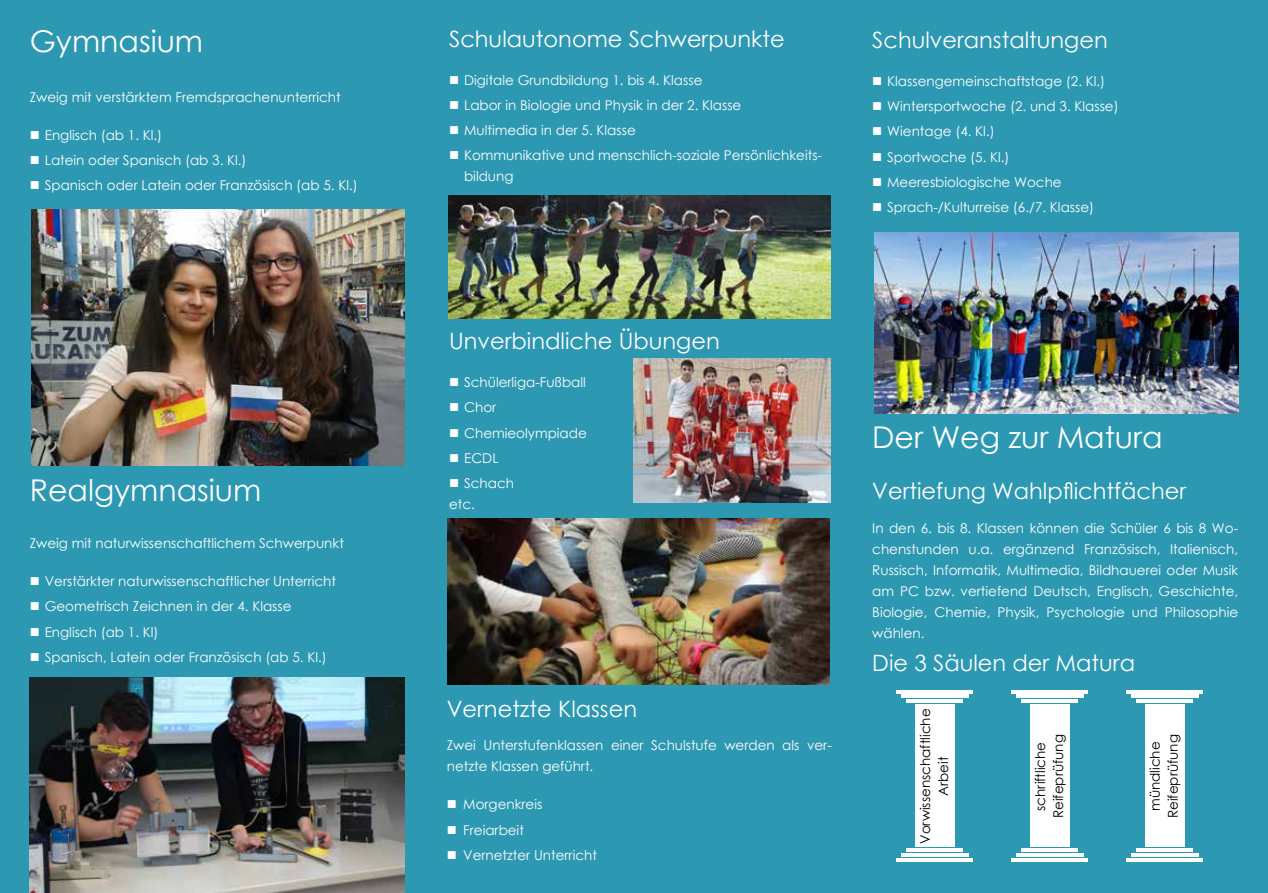
<style>
.page{position:relative;width:1268px;height:893px;background:#fff}
.page>*{position:absolute;margin:0;border:0;box-sizing:border-box;transform-origin:0 0}
.t1{font:30px "Century Gothic";color:#fff}
.t2{font:22.5px "Century Gothic";color:#fff}
.t3{font:13.5px/25.2px "Century Gothic";color:#fff}
.t4{font:13.5px/18px "Century Gothic";color:#000;text-align:center}
</style>
<div class="page">
<div style="left:0;top:0;width:1267px;height:893px;background:#2d98b2"></div>
<img style="left:874px;top:233px;width:363px;height:181px">
<img style="left:30px;top:678px;width:374px;height:215px">
<img style="left:32px;top:210px;width:372px;height:255px">
<img style="left:447px;top:519px;width:382px;height:166px">
<img style="left:449px;top:195px;width:381px;height:124px">
<img style="left:633px;top:358px;width:197px;height:145px">
<hr style="left:896px;top:859px;width:77px;height:3px;background:#fff">
<hr style="left:900px;top:854px;width:68px;height:3px;background:#fff">
<hr style="left:906px;top:849px;width:57px;height:3px;background:#fff">
<div style="left:914px;top:704px;width:40px;height:143px;background:#fff"></div>
<hr style="left:896px;top:690px;width:77px;height:3px;background:#fff">
<hr style="left:900px;top:695px;width:68px;height:3px;background:#fff">
<hr style="left:906px;top:699px;width:57px;height:3px;background:#fff">
<hr style="left:1011px;top:859px;width:77px;height:3px;background:#fff">
<hr style="left:1015px;top:854px;width:68px;height:3px;background:#fff">
<hr style="left:1021px;top:849px;width:57px;height:3px;background:#fff">
<div style="left:1029px;top:704px;width:40px;height:143px;background:#fff"></div>
<hr style="left:1011px;top:690px;width:77px;height:3px;background:#fff">
<hr style="left:1015px;top:695px;width:68px;height:3px;background:#fff">
<hr style="left:1021px;top:699px;width:57px;height:3px;background:#fff">
<hr style="left:1126px;top:859px;width:76px;height:3px;background:#fff">
<hr style="left:1130px;top:854px;width:68px;height:3px;background:#fff">
<hr style="left:1136px;top:849px;width:57px;height:3px;background:#fff">
<div style="left:1144px;top:704px;width:40px;height:143px;background:#fff"></div>
<hr style="left:1126px;top:690px;width:76px;height:3px;background:#fff">
<hr style="left:1130px;top:695px;width:68px;height:3px;background:#fff">
<hr style="left:1136px;top:699px;width:57px;height:3px;background:#fff">
<h1 class="t1" style="left:30px;top:20px;width:175px">Gymnasium</h1>
<p class="t3" style="left:30px;top:84px;width:312px">Zweig mit verstärktem Fremdsprachenunterricht</p>
<p class="t3" style="left:45px;top:122px;width:314px">Englisch (ab 1. Kl.)<br>Latein oder Spanisch (ab 3. Kl.)<br>Spanisch oder Latein oder Französisch (ab 5. Kl.)</p>
<h1 class="t1" style="left:30px;top:470px;width:233px">Realgymnasium</h1>
<p class="t3" style="left:30px;top:530px;width:315px">Zweig mit naturwissenschaftlichem Schwerpunkt</p>
<p class="t3" style="left:45px;top:568px;width:293px">Verstärkter naturwissenschaftlicher Unterricht Geometrisch Zeichnen in der 4. Klasse Englisch (ab 1. Kl)<br>Spanisch, Latein oder Französisch (ab 5. Kl.)</p>
<h2 class="t2" style="left:449px;top:23px;width:337px">Schulautonome Schwerpunkte</h2>
<p class="t3" style="left:464px;top:67px;width:359px">Digitale Grundbildung 1. bis 4. Klasse<br>Labor in Biologie und Physik in der 2. Klasse<br>Multimedia in der 5. Klasse<br>Kommunikative und menschlich-soziale Persönlichkeits-</p>
<p class="t3" style="left:464px;top:164px;width:51px">bildung</p>
<h2 class="t2" style="left:872px;top:24px;width:237px">Schulveranstaltungen</h2>
<p class="t3" style="left:887px;top:68px;width:233px">Klassengemeinschaftstage (2. Kl.)<br>Wintersportwoche (2. und 3. Klasse)<br>Wientage (4. Kl.)<br>Sportwoche (5. Kl.)<br>Meeresbiologische Woche<br>Sprach-/Kulturreise (6./7. Klasse)</p>
<h2 class="t2" style="left:449px;top:325px;width:272px">Unverbindliche Übungen</h2>
<p class="t3" style="left:464px;top:369px;width:124px">Schülerliga-Fußball<br>Chor<br>Chemieolympiade<br>ECDL<br>Schach</p>
<p class="t3" style="left:449px;top:491px;width:27px">etc.</p>
<h2 class="t2" style="left:446px;top:693px;width:192px">Vernetzte Klassen</h2>
<p class="t3" style="left:446px;top:735px;width:386px;line-height:21px">Zwei Unterstufenklassen einer Schulstufe werden als ver&shy;netzte Klassen geführt.</p>
<p class="t3" style="left:463px;top:792px;width:135px">Morgenkreis<br>Freiarbeit<br>Vernetzter Unterricht</p>
<h1 class="t1" style="left:872px;top:416px;width:292px">Der Weg zur Matura</h1>
<h2 class="t2" style="left:872px;top:475px;width:315px">Vertiefung Wahlpflichtfächer</h2>
<p class="t3" style="left:872px;top:517px;width:367px;line-height:21px;text-align:justify">In den 6. bis 8. Klassen können die Schüler 6 bis 8 Wo&shy;chenstunden u.a. ergänzend Französisch, Italienisch, Russisch, Informatik, Multimedia, Bildhauerei oder Musik am PC bzw. vertiefend Deutsch, Englisch, Geschichte, Biologie, Chemie, Physik, Psychologie und Philosophie wählen.</p>
<h2 class="t2" style="left:872px;top:648px;width:264px">Die 3 Säulen der Matura</h2>
<p class="t4" style="left:915px;top:844px;width:137px;rotate:-90deg">Vorwissenschaftliche<br>Arbeit</p>
<p class="t4" style="left:1030px;top:818px;width:85px;rotate:-90deg">schriftliche<br>Reifeprüfung</p>
<p class="t4" style="left:1145px;top:818px;width:85px;rotate:-90deg">mündliche<br>Reifeprüfung</p>
</div>
